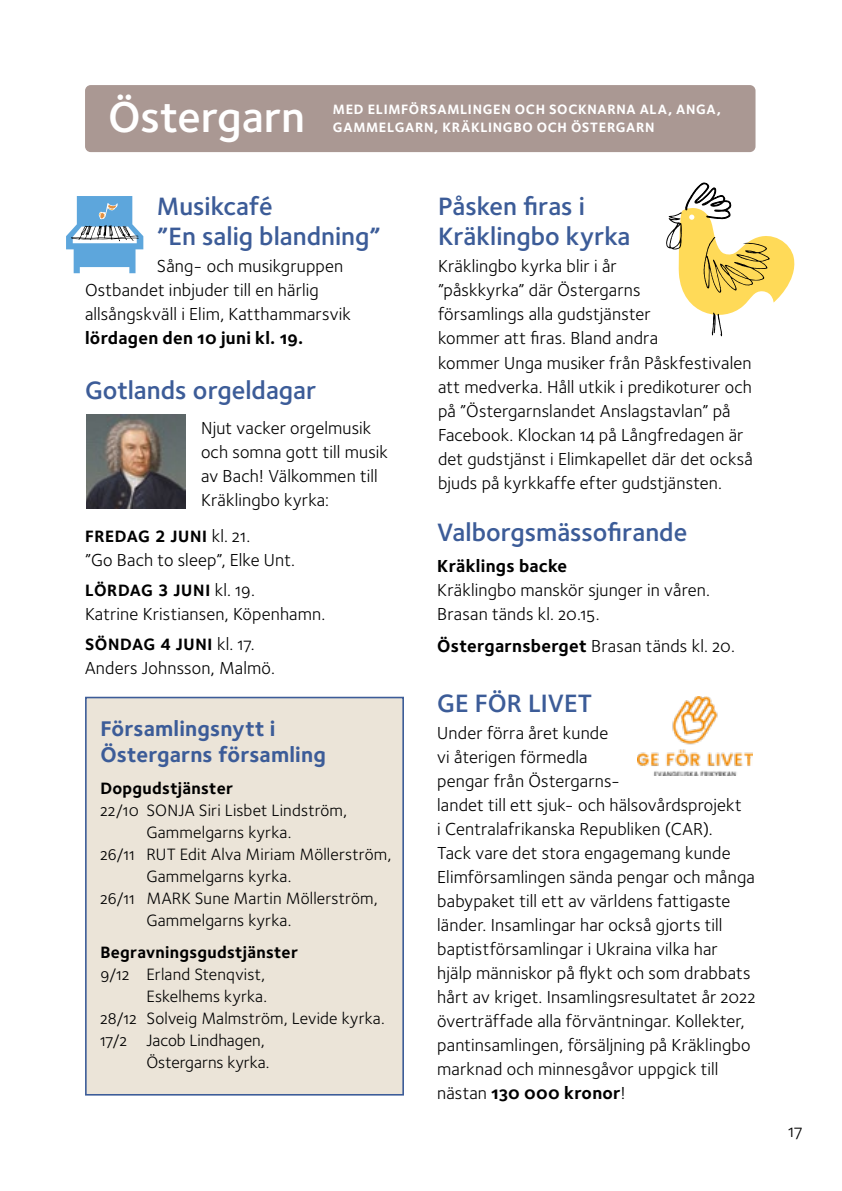
<style>
.page{position:relative;width:842px;height:1191px;background:#fff}
.page>*{position:absolute;margin:0;border:0;box-sizing:border-box;transform-origin:0 0}
.t1{font:600 44.6px "Foundry Sterling";letter-spacing:-.005em;color:#fff}
.t2{font:26px/30px "Foundry Sterling Demi OSF";color:#3c5c98}
.t3{font:22px/26px "Foundry Sterling Bold OSF";letter-spacing:.005em;color:#3c5c98}
.t4{font:18px/24px "Foundry Sterling Book OSF";letter-spacing:.01em;color:#000}
.t5{font:18px "Foundry Sterling Bold OSF";letter-spacing:.015em;color:#000}
.t6{font:17px "Foundry Sterling Book OSF";letter-spacing:.01em;color:#000}
.t7{font:700 17px "Foundry Sterling";letter-spacing:.04em;color:#000}
.t8{font:17px "Foundry Sterling Bold OSF";letter-spacing:.015em;color:#000}
.t9{font:14px/18px "Foundry Sterling Bold OSF";letter-spacing:.05em;color:#fff}
.s1{font-family:"Foundry Sterling Book OSF";font-weight:400;font-size:18px}
.s2{font-family:"Foundry Sterling Bold OSF"}
.s3{font-family:"Foundry Sterling Book OSF"}
</style>
<div class="page">
<div style="left:85px;top:85px;width:670px;height:67px;background:#aa9893;border-radius:6px"></div>
<img style="left:637px;top:696px;width:116px;height:79px">
<svg style="left:666px;top:183px;width:128px;height:153px"></svg>
<svg style="left:66px;top:196px;width:77px;height:77px"></svg>
<img style="left:86px;top:414px;width:100px;height:94px">
<div style="left:85px;top:696px;width:319px;height:399px;background:#ebe4d8;border:2px solid #3c5c98"></div>
<h1 class="t1" style="left:108px;top:85px;width:198px">Östergarn</h1>
<p class="t9" style="left:333px;top:100px;width:390px">MED ELIMFÖRSAMLINGEN OCH SOCKNARNA ALA, ANGA,<br>GAMMELGARN, KRÄKLINGBO OCH ÖSTERGARN</p>
<h2 class="t2" style="left:157px;top:191px;width:225px">Musikcafé<br>”En salig blandning”</h2>
<p class="t4" style="left:85px;top:254px;width:267px;text-indent:72px">Sång- och musikgruppen<br>Ostbandet inbjuder till en härlig allsångskväll i Elim, Katthammarsvik</p>
<p class="t5" style="left:85px;top:326px;width:220px">lördagen den 10 juni kl. 19.</p>
<h2 class="t2" style="left:85px;top:374px;width:233px">Gotlands orgeldagar</h2>
<p class="t4" style="left:201px;top:415px;width:188px">Njut vacker orgelmusik och somna gott till musik av Bach! Välkommen till<br>Kräklingbo kyrka:</p>
<p class="t7" style="left:85px;top:524px;width:167px">FREDAG 2 JUNI <span class="s1">kl. 21.</span></p>
<p class="t4" style="left:85px;top:547px;width:212px">”Go Bach to sleep”, Elke Unt.</p>
<p class="t7" style="left:85px;top:578px;width:171px">LÖRDAG 3 JUNI <span class="s1">kl. 19.</span></p>
<p class="t4" style="left:85px;top:601px;width:242px">Katrine Kristiansen, Köpenhamn.</p>
<p class="t7" style="left:85px;top:632px;width:171px">SÖNDAG 4 JUNI <span class="s1">kl. 17.</span></p>
<p class="t4" style="left:85px;top:655px;width:191px">Anders Johnsson, Malmö.</p>
<p class="t3" style="left:100px;top:715px;width:227px">Församlingsnytt i<br>Östergarns församling</p>
<p class="t8" style="left:100px;top:776px;width:134px">Dopgudstjänster</p>
<p class="t6" style="left:100px;top:798px;width:248px">22/10 SONJA Siri Lisbet Lindström,</p>
<p class="t6" style="left:146px;top:820px;width:146px">Gammelgarns kyrka.</p>
<p class="t6" style="left:100px;top:842px;width:293px">26/11 RUT Edit Alva Miriam Möllerström,</p>
<p class="t6" style="left:146px;top:864px;width:146px">Gammelgarns kyrka.</p>
<p class="t6" style="left:100px;top:886px;width:279px">26/11 MARK Sune Martin Möllerström,</p>
<p class="t6" style="left:146px;top:908px;width:146px">Gammelgarns kyrka.</p>
<p class="t8" style="left:100px;top:940px;width:199px">Begravningsgudstjänster</p>
<p class="t6" style="left:100px;top:962px;width:166px">9/12 Erland Stenqvist,</p>
<p class="t6" style="left:146px;top:984px;width:122px">Eskelhems kyrka.</p>
<p class="t6" style="left:100px;top:1006px;width:286px">28/12 Solveig Malmström, Levide kyrka.</p>
<p class="t6" style="left:100px;top:1028px;width:166px">17/2 Jacob Lindhagen,</p>
<p class="t6" style="left:146px;top:1050px;width:125px">Östergarns kyrka.</p>
<h2 class="t2" style="left:438px;top:191px;width:194px">Påsken firas i<br>Kräklingbo kyrka</h2>
<p class="t4" style="left:438px;top:254px;width:316px">Kräklingbo kyrka blir i år<br>”påskkyrka” där Östergarns<br>församlings alla gudstjänster<br>kommer att firas. Bland andra<br>kommer Unga musiker från Påskfestivalen att medverka. Håll utkik i predikoturer och på ”Östergarnslandet Anslagstavlan” på Facebook. Klockan 14 på Långfredagen är det gudstjänst i Elimkapellet där det också bjuds på kyrkkaffe efter gudstjänsten.</p>
<h2 class="t2" style="left:437px;top:516px;width:251px">Valborgsmässofirande</h2>
<p class="t5" style="left:437px;top:553px;width:131px">Kräklings backe</p>
<p class="t4" style="left:437px;top:577px;width:274px">Kräklingbo manskör sjunger in våren.<br>Brasan tänds kl. 20.15.</p>
<p class="t4" style="left:437px;top:633px;width:299px"><span class="s2">Östergarnsberget</span> Brasan tänds kl. 20.</p>
<h2 class="t2" style="left:437px;top:687px;width:156px">GE FÖR LIVET</h2>
<p class="t4" style="left:437px;top:720px;width:320px">Under förra året kunde<br>vi återigen förmedla<br>pengar från Östergarns-<br>landet till ett sjuk- och hälsovårdsprojekt<br>i Centralafrikanska Republiken (CAR).<br>Tack vare det stora engagemang kunde Elimförsamlingen sända pengar och många babypaket till ett av världens fattigaste länder. Insamlingar har också gjorts till baptistförsamlingar i Ukraina vilka har hjälp människor på flykt och som drabbats hårt av kriget. Insamlingsresultatet år 2022 överträffade alla förväntningar. Kollekter, pantinsamlingen, försäljning på Kräklingbo marknad och minnesgåvor uppgick till</p>
<p class="t5" style="left:437px;top:1080px;width:190px"><span class="s3">nästan</span> 130 000 kronor<span class="s3">!</span></p>
<p class="t4" style="left:789px;top:1118px;width:15px">17</p>
</div>
